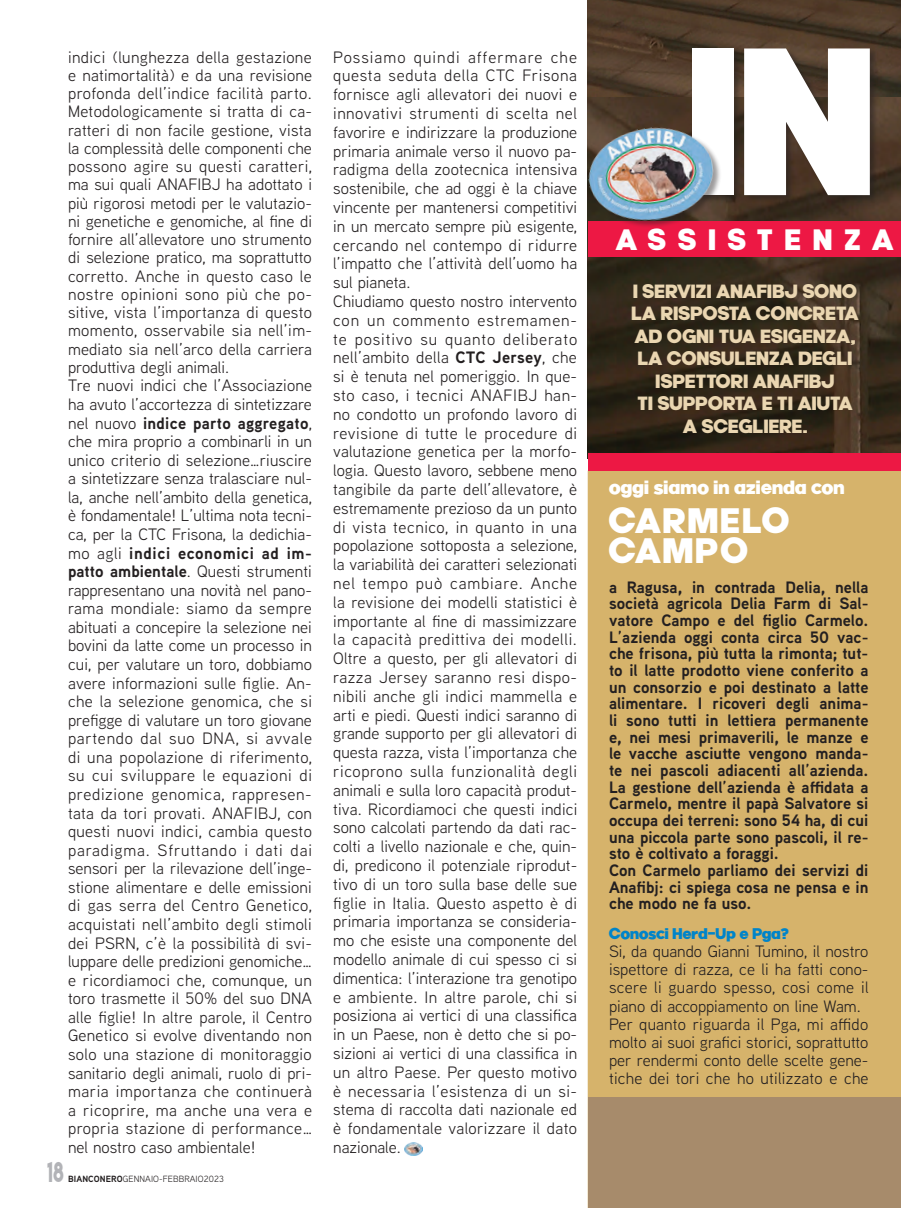
<style>
.page{position:relative;width:901px;height:1208px;background:#fff}
.page>*{position:absolute;margin:0;border:0;box-sizing:border-box;transform-origin:0 0}
.t1{font:214.35px "Provicali";color:#fff}
.t2{font:36px/30.2px "Provicali";letter-spacing:.05em;color:#fff}
.t3{font:30px "Provicali";letter-spacing:.405em;color:#fff}
.t4{font:25.5px "Lemon Milk";color:#b2b3b7;scale:.75 1}
.t5{font:19.5px/22.5px "Provicali";letter-spacing:.005em;color:#ead6b1;text-align:center}
.t6{font:19.5px "Provicali";letter-spacing:.015em;color:#fff}
.t7{font:16.5px/18.5px "Aaux Next";letter-spacing:.005em;color:#231f20}
.t8{font:700 16.5px/16.6px "Aaux Next";color:#231f20}
.t9{font:15.75px "Provicali";letter-spacing:.005em;color:#0084c9}
.t10{font:9px "Aaux Next";letter-spacing:.01em;color:#231f20}
.s1{font-weight:700}
</style>
<div class="page">
<img style="left:587px;top:0;width:314px;height:453px">
<div style="left:587px;top:470px;width:314px;height:627px;background:#d6b36b"></div>
<div style="left:587px;top:222px;width:314px;height:35px;background:#ed1844"></div>
<div style="left:691px;top:45px;width:210px;height:162px;background:#231f20;opacity:.5"></div>
<div style="left:587px;top:1097px;width:314px;height:111px;background:#a78b6b"></div>
<img style="left:587px;top:120px;width:133px;height:109px">
<div style="left:587px;top:453px;width:314px;height:17px;background:#ed1844"></div>
<img style="left:405px;top:1142px;width:17px;height:13px">
<p class="t7" style="left:68px;top:47px;width:245px">indici (lunghezza della gestazione e natimortalità) e da una revisione profonda dell’indice facilità parto.<br>Metodologicamente si tratta di ca&shy;ratteri di non facile gestione, vista la complessità delle componenti che possono agire su questi caratteri, ma sui quali ANAFIBJ ha adottato i più rigorosi metodi per le valutazio&shy;ni genetiche e genomiche, al fine di fornire all’allevatore uno strumento di selezione pratico, ma soprattutto corretto. Anche in questo caso le nostre opinioni sono più che po&shy;sitive, vista l’importanza di questo momento, osservabile sia nell’im&shy;mediato sia nell’arco della carriera produttiva degli animali.<br>Tre nuovi indici che l’Associazione ha avuto l’accortezza di sintetizzare nel nuovo <span class="s1">indice parto aggregato</span>, che mira proprio a combinarli in un unico criterio di selezione…riuscire a sintetizzare senza tralasciare nul&shy;la, anche nell’ambito della genetica, è fondamentale! L’ultima nota tecni&shy;ca, per la CTC Frisona, la dedichia&shy;mo agli <span class="s1">indici economici ad im&shy;patto ambientale</span>. Questi strumenti rappresentano una novità nel pano&shy;rama mondiale: siamo da sempre abituati a concepire la selezione nei bovini da latte come un processo in cui, per valutare un toro, dobbiamo avere informazioni sulle figlie. An&shy;che la selezione genomica, che si prefigge di valutare un toro giovane partendo dal suo DNA, si avvale di una popolazione di riferimento, su cui sviluppare le equazioni di predizione genomica, rappresen&shy;tata da tori provati. ANAFIBJ, con questi nuovi indici, cambia questo paradigma. Sfruttando i dati dai sensori per la rilevazione dell’inge&shy;stione alimentare e delle emissioni di gas serra del Centro Genetico, acquistati nell’ambito degli stimoli dei PSRN, c’è la possibilità di svi&shy;luppare delle predizioni genomiche… e ricordiamoci che, comunque, un toro trasmette il 50% del suo DNA alle figlie! In altre parole, il Centro Genetico si evolve diventando non solo una stazione di monitoraggio sanitario degli animali, ruolo di pri&shy;maria importanza che continuerà a ricoprire, ma anche una vera e propria stazione di performance… nel nostro caso ambientale!</p>
<p class="t7" style="left:333px;top:47px;width:245px">Possiamo quindi affermare che questa seduta della CTC Frisona fornisce agli allevatori dei nuovi e innovativi strumenti di scelta nel favorire e indirizzare la produzione primaria animale verso il nuovo pa&shy;radigma della zootecnica intensiva sostenibile, che ad oggi è la chiave vincente per mantenersi competitivi in un mercato sempre più esigente, cercando nel contempo di ridurre l’impatto che l’attività dell’uomo ha sul pianeta.<br>Chiudiamo questo nostro intervento con un commento estremamen&shy;te positivo su quanto deliberato nell’ambito della <span class="s1">CTC Jersey</span>, che si è tenuta nel pomeriggio. In que&shy;sto caso, i tecnici ANAFIBJ han&shy;no condotto un profondo lavoro di revisione di tutte le procedure di valutazione genetica per la morfo&shy;logia. Questo lavoro, sebbene meno tangibile da parte dell’allevatore, è estremamente prezioso da un punto di vista tecnico, in quanto in una popolazione sottoposta a selezione, la variabilità dei caratteri selezionati nel tempo può cambiare. Anche la revisione dei modelli statistici è importante al fine di massimizzare la capacità predittiva dei modelli.<br>Oltre a questo, per gli allevatori di razza Jersey saranno resi dispo&shy;nibili anche gli indici mammella e arti e piedi. Questi indici saranno di grande supporto per gli allevatori di questa razza, vista l’importanza che ricoprono sulla funzionalità degli animali e sulla loro capacità produt&shy;tiva. Ricordiamoci che questi indici sono calcolati partendo da dati rac&shy;colti a livello nazionale e che, quin&shy;di, predicono il potenziale riprodut&shy;tivo di un toro sulla base delle sue figlie in Italia. Questo aspetto è di primaria importanza se consideria&shy;mo che esiste una componente del modello animale di cui spesso ci si dimentica: l’interazione tra genotipo e ambiente. In altre parole, chi si posiziona ai vertici di una classifica in un Paese, non è detto che si po&shy;sizioni ai vertici di una classifica in un altro Paese. Per questo motivo è necessaria l’esistenza di un si&shy;stema di raccolta dati nazionale ed è fondamentale valorizzare il dato nazionale.</p>
<h3 class="t4" style="left:47px;top:1153px;width:24px">18</h3>
<p class="t10" style="left:68px;top:1172px;width:157px"><span class="s1">BIANCONERO</span>GENNAIO-FEBBRAIO2023</p>
<h1 class="t1" style="left:686px;top:-9px;width:190px">IN</h1>
<h3 class="t3" style="left:615px;top:222px;width:280px">ASSISTENZA</h3>
<p class="t5" style="left:631px;top:279px;width:229px">I SERVIZI ANAFIBJ SONO<br>LA RISPOSTA CONCRETA<br>AD OGNI TUA ESIGENZA,<br>LA CONSULENZA DEGLI<br>ISPETTORI ANAFIBJ<br>TI SUPPORTA E TI AIUTA<br>A SCEGLIERE.</p>
<p class="t6" style="left:609px;top:476px;width:237px">oggi siamo in azienda con</p>
<h2 class="t2" style="left:609px;top:504px;width:182px">CARMELO<br>CAMPO</h2>
<p class="t8" style="left:609px;top:578px;width:261px">a Ragusa, in contrada Delia, nella società agricola Delia Farm di Sal&shy;vatore Campo e del figlio Carmelo.<br>L’azienda oggi conta circa 50 vac&shy;che frisona, più tutta la rimonta; tut&shy;to il latte prodotto viene conferito a un consorzio e poi destinato a latte alimentare. I ricoveri degli anima&shy;li sono tutti in lettiera permanente e, nei mesi primaverili, le manze e le vacche asciutte vengono manda&shy;te nei pascoli adiacenti all’azienda.<br>La gestione dell’azienda è affidata a Carmelo, mentre il papà Salvatore si occupa dei terreni: sono 54 ha, di cui una piccola parte sono pascoli, il re&shy;sto è coltivato a foraggi.<br>Con Carmelo parliamo dei servizi di Anafibj: ci spiega cosa ne pensa e in che modo ne fa uso.</p>
<p class="t9" style="left:609px;top:924px;width:181px">Conosci Herd-Up e Pga?</p>
<p class="t7" style="left:609px;top:941px;width:261px">Si, da quando Gianni Tumino, il nostro ispettore di razza, ce li ha fatti cono&shy;scere li guardo spesso, cosi come il piano di accoppiamento on line Wam.<br>Per quanto riguarda il Pga, mi affido molto ai suoi grafici storici, soprattutto per rendermi conto delle scelte gene&shy;tiche dei tori che ho utilizzato e che</p>
</div>
